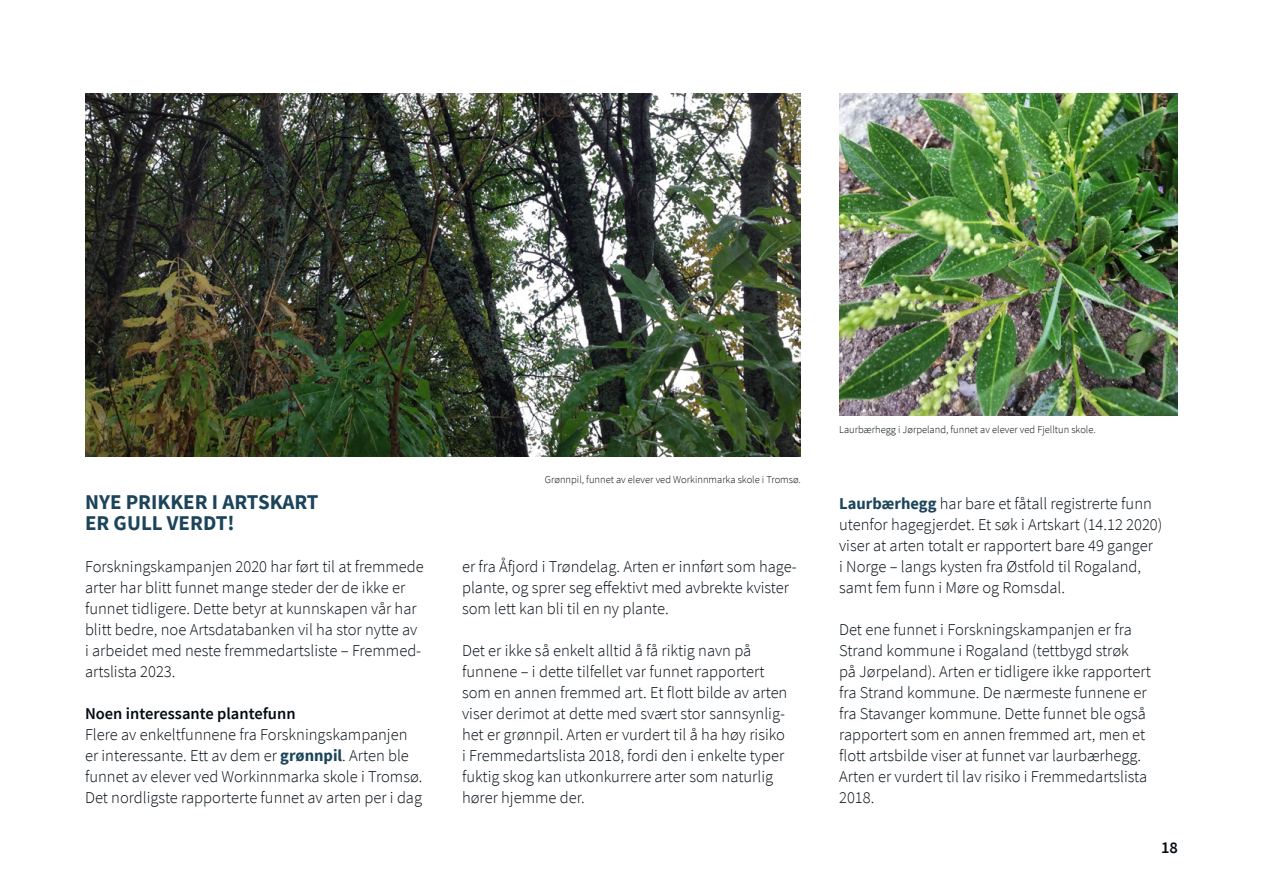
<style>
.page{position:relative;width:1263px;height:893px;background:#fff}
.page>*{position:absolute;margin:0;border:0;box-sizing:border-box;transform-origin:0 0}
.t1{font:700 21px/21px "Source Sans Pro";color:#1c445a}
.t2{font:300 16.5px/21px "Source Sans Pro";color:#000b12}
.t3{font:600 16.5px "Source Sans Pro";color:#000b12}
.t4{font:300 10.5px "Source Sans Pro";color:#000b12}
.s1{font-weight:700;color:#1c445a}
</style>
<div class="page">
<img style="left:86px;top:94px;width:714px;height:362px">
<img style="left:839px;top:94px;width:339px;height:322px">
<p class="t1" style="left:85px;top:492px;width:235px">NYE PRIKKER I ARTSKART<br>ER GULL VERDT!</p>
<p class="t2" style="left:85px;top:556px;width:340px">Forskningskampanjen 2020 har ført til at fremmede arter har blitt funnet mange steder der de ikke er funnet tidligere. Dette betyr at kunnskapen vår har blitt bedre, noe Artsdatabanken vil ha stor nytte av i arbeidet med neste fremmedartsliste – Fremmed&shy;artslista 2023.</p>
<p class="t3" style="left:85px;top:703px;width:212px">Noen interessante plantefunn</p>
<p class="t2" style="left:85px;top:724px;width:339px">Flere av enkeltfunnene fra Forskningskampanjen er interessante. Ett av dem er <span class="s1">grønnpil</span>. Arten ble funnet av elever ved Workinnmarka skole i Tromsø.<br>Det nordligste rapporterte funnet av arten per i dag</p>
<p class="t4" style="left:545px;top:473px;width:257px">Grønnpil, funnet av elever ved Workinnmarka skole i Tromsø.</p>
<p class="t2" style="left:462px;top:556px;width:336px">er fra Åfjord i Trøndelag. Arten er innført som hage&shy;plante, og sprer seg effektivt med avbrekte kvister som lett kan bli til en ny plante.</p>
<p class="t2" style="left:462px;top:640px;width:327px">Det er ikke så enkelt alltid å få riktig navn på funnene – i dette tilfellet var funnet rapportert som en annen fremmed art. Et flott bilde av arten viser derimot at dette med svært stor sannsynlig&shy;het er grønnpil. Arten er vurdert til å ha høy risiko i Fremmedartslista 2018, fordi den i enkelte typer fuktig skog kan utkonkurrere arter som naturlig hører hjemme der.</p>
<p class="t4" style="left:839px;top:423px;width:258px">Laurbærhegg i Jørpeland, funnet av elever ved Fjelltun skole.</p>
<p class="t2" style="left:839px;top:493px;width:325px"><span class="s1">Laurbærhegg</span> har bare et fåtall registrerte funn utenfor hagegjerdet. Et søk i Artskart (14.12 2020) viser at arten totalt er rapportert bare 49 ganger<br>i Norge – langs kysten fra Østfold til Rogaland, samt fem funn i Møre og Romsdal.</p>
<p class="t2" style="left:839px;top:619px;width:313px">Det ene funnet i Forskningskampanjen er fra Strand kommune i Rogaland (tettbygd strøk<br>på Jørpeland). Arten er tidligere ikke rapportert fra Strand kommune. De nærmeste funnene er fra Stavanger kommune. Dette funnet ble også rapportert som en annen fremmed art, men et flott artsbilde viser at funnet var laurbærhegg.<br>Arten er vurdert til lav risiko i Fremmedartslista 2018.</p>
<p class="t3" style="left:1161px;top:836px;width:18px">18</p>
</div>
